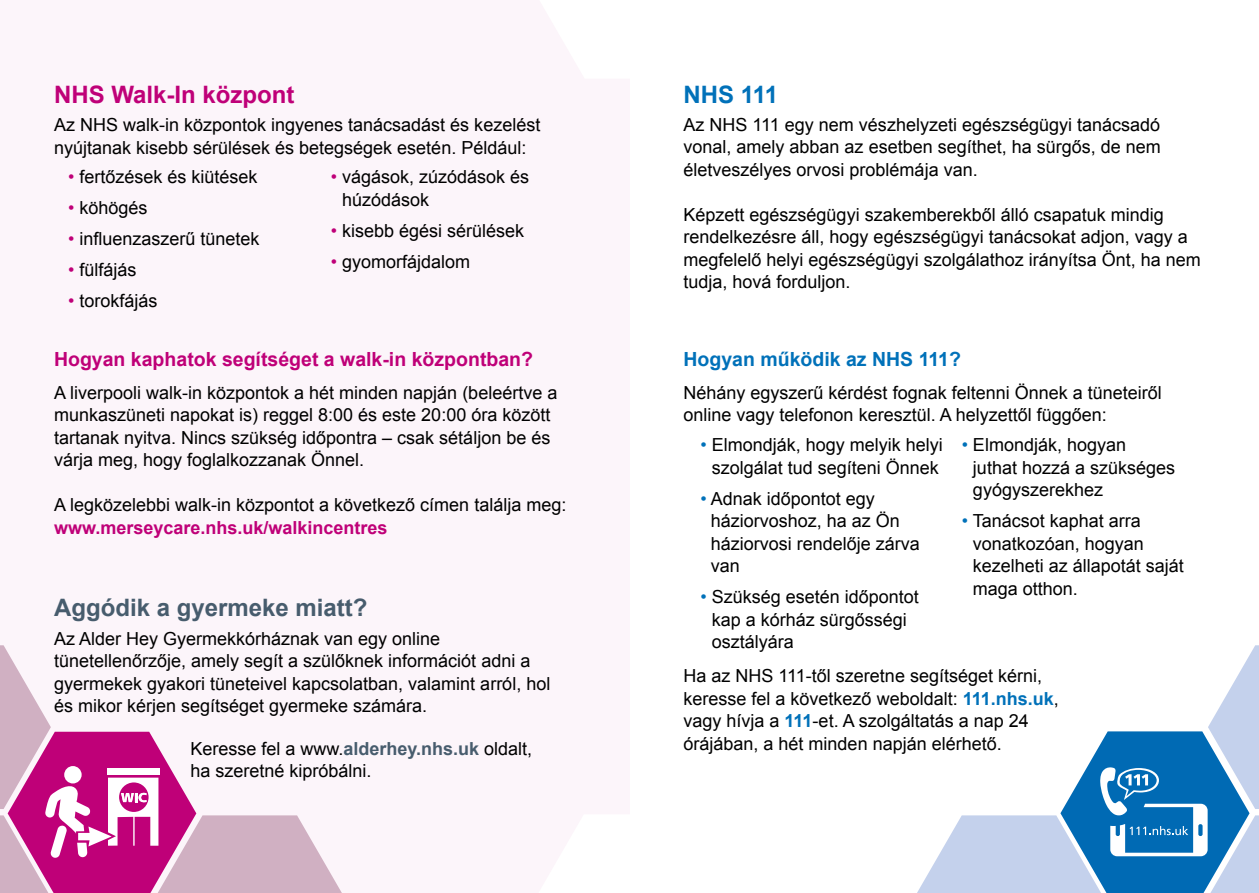
<style>
.page{position:relative;width:1259px;height:893px;background:#fff}
.page>*{position:absolute;margin:0;border:0;box-sizing:border-box;transform-origin:0 0}
.t1{font:700 24px "Arial";color:#475c6d}
.t2{font:700 24px "Arial";color:#bf0078}
.t3{font:700 24px "Arial";letter-spacing:-.025em;color:#0071b9}
.t4{font:700 19.5px "Arial";color:#bf0078}
.t5{font:700 19.5px "Arial";color:#0071b9}
.t6{font:18px/22.5px "Arial";color:#000}
.s1{color:#bf0078}
.s2{font-weight:700;color:#bf0078}
.s3{font-weight:700;color:#475c6d}
.s4{color:#0071b9}
.s5{font-weight:700;color:#0071b9}
</style>
<div class="page">
<div style="left:0;top:0;width:629px;height:893px;background:#fcf5fa"></div>
<svg style="left:917px;top:645px;width:342px;height:248px"></svg>
<svg style="left:0;top:645px;width:342px;height:248px"></svg>
<p class="t2" style="left:54px;top:78px;width:242px">NHS Walk-In központ</p>
<p class="t6" style="left:54px;top:114px;width:488px">Az NHS walk-in központok ingyenes tanácsadást és kezelést nyújtanak kisebb sérülések és betegségek esetén. Például:</p>
<p class="t6" style="left:68px;top:166px;width:191px"><span class="s1">•</span> fertőzések és kiütések</p>
<p class="t6" style="left:68px;top:197px;width:81px"><span class="s1">•</span> köhögés</p>
<p class="t6" style="left:68px;top:228px;width:193px"><span class="s1">•</span> influenzaszerű tünetek</p>
<p class="t6" style="left:68px;top:259px;width:70px"><span class="s1">•</span> fülfájás</p>
<p class="t6" style="left:68px;top:290px;width:91px"><span class="s1">•</span> torokfájás</p>
<p class="t6" style="left:342px;top:166px;width:189px;text-indent:-11px"><span class="s1">•</span> vágások, zúzódások és húzódások</p>
<p class="t6" style="left:331px;top:219px;width:195px"><span class="s1">•</span> kisebb égési sérülések</p>
<p class="t6" style="left:331px;top:250px;width:141px"><span class="s1">•</span> gyomorfájdalom</p>
<p class="t4" style="left:54px;top:347px;width:480px">Hogyan kaphatok segítséget a walk-in központban?</p>
<p class="t6" style="left:54px;top:381px;width:505px">A liverpooli walk-in központok a hét minden napján (beleértve a munkaszüneti napokat is) reggel 8:00 és este 20:00 óra között tartanak nyitva. Nincs szükség időpontra – csak sétáljon be és várja meg, hogy foglalkozzanak Önnel.</p>
<p class="t6" style="left:54px;top:494px;width:514px">A legközelebbi walk-in központot a következő címen találja meg: <span class="s2">www.merseycare.nhs.uk/walkincentres</span></p>
<p class="t1" style="left:54px;top:591px;width:315px">Aggódik a gyermeke miatt?</p>
<p class="t6" style="left:54px;top:627px;width:498px">Az Alder Hey Gyermekkórháznak van egy online tünetellenőrzője, amely segít a szülőknek információt adni a gyermekek gyakori tüneteivel kapcsolatban, valamint arról, hol és mikor kérjen segítséget gyermeke számára.</p>
<p class="t6" style="left:190px;top:737px;width:343px">Keresse fel a www.<span class="s3">alderhey.nhs.uk</span> oldalt, ha szeretné kipróbálni.</p>
<p class="t3" style="left:683px;top:78px;width:96px">NHS 111</p>
<p class="t6" style="left:683px;top:114px;width:479px;text-align:justify">Az NHS 111 egy nem vészhelyzeti egészségügyi tanácsadó vonal, amely abban az esetben segíthet, ha sürgős, de nem életveszélyes orvosi problémája van.</p>
<p class="t6" style="left:683px;top:204px;width:519px">Képzett egészségügyi szakemberekből álló csapatuk mindig rendelkezésre áll, hogy egészségügyi tanácsokat adjon, vagy a megfelelő helyi egészségügyi szolgálathoz irányítsa Önt, ha nem tudja, hová forduljon.</p>
<p class="t5" style="left:683px;top:347px;width:279px">Hogyan működik az NHS 111?</p>
<p class="t6" style="left:683px;top:381px;width:480px">Néhány egyszerű kérdést fognak feltenni Önnek a tüneteiről online vagy telefonon keresztül. A helyzettől függően:</p>
<p class="t6" style="left:700px;top:434px;width:244px;text-align:center"><span class="s4">•</span> Elmondják, hogy melyik helyi szolgálat tud segíteni Önnek</p>
<p class="t6" style="left:710px;top:487px;width:211px;text-indent:-10px"><span class="s4">•</span> Adnak időpontot egy háziorvoshoz, ha az Ön háziorvosi rendelője zárva van</p>
<p class="t6" style="left:711px;top:586px;width:209px;text-indent:-11px"><span class="s4">•</span> Szükség esetén időpontot kap a kórház sürgősségi osztályára</p>
<p class="t6" style="left:973px;top:434px;width:204px;text-indent:-11px"><span class="s4">•</span> Elmondják, hogyan<br>juthat hozzá a szükséges gyógyszerekhez</p>
<p class="t6" style="left:972px;top:510px;width:213px;text-indent:-11px"><span class="s4">•</span> Tanácsot kaphat arra vonatkozóan, hogyan kezelheti az állapotát saját maga otthon.</p>
<p class="t6" style="left:683px;top:665px;width:377px">Ha az NHS 111-től szeretne segítséget kérni, keresse fel a következő weboldalt: <span class="s5">111.nhs.uk</span>, vagy hívja a <span class="s5">111</span>-et. A szolgáltatás a nap 24 órájában, a hét minden napján elérhető.</p>
</div>
